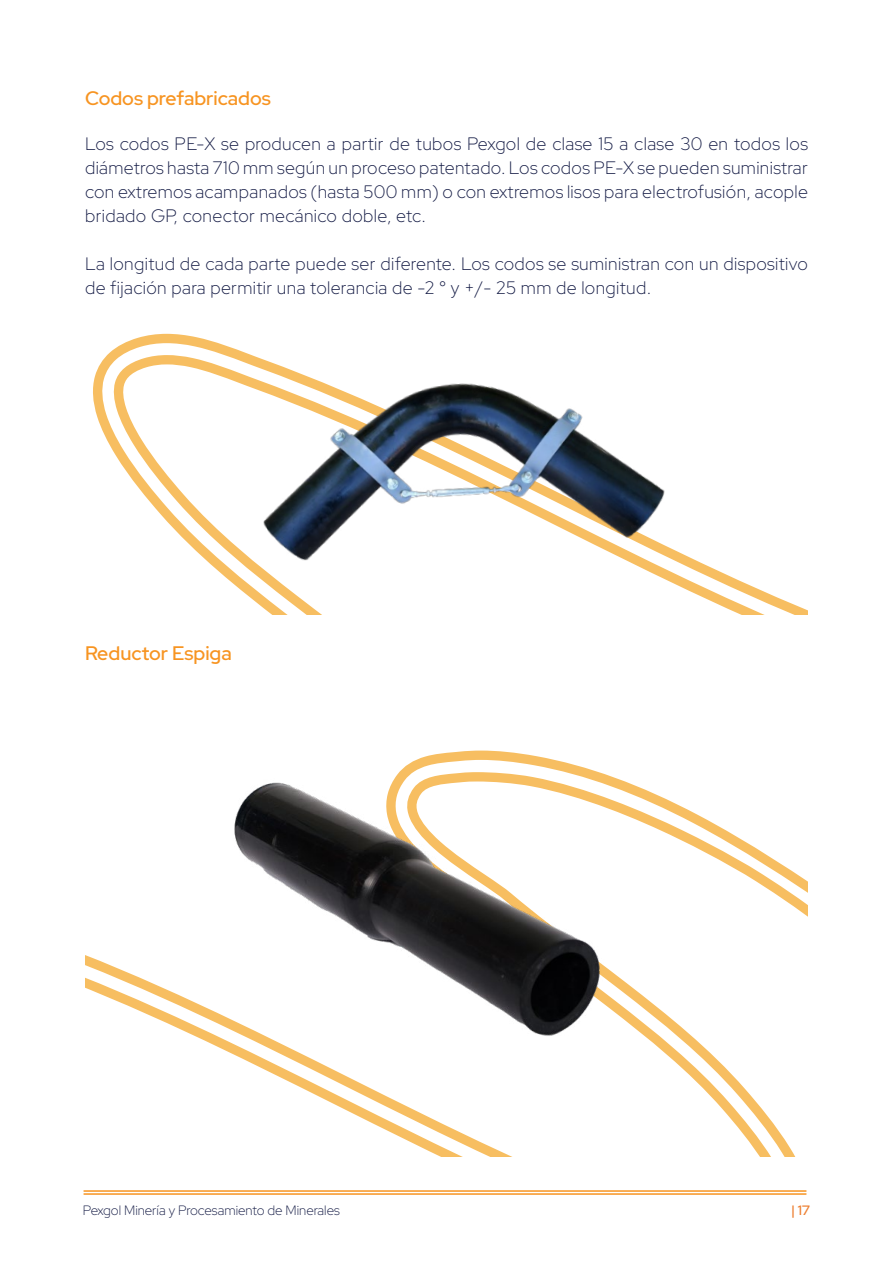
<style>
.page{position:relative;width:893px;height:1263px;background:#fff}
.page>*{position:absolute;margin:0;border:0;box-sizing:border-box;transform-origin:0 0}
.t1{font:500 19.5px "Red Hat Display";color:#f79421}
.t2{font:300 18px/24px "Red Hat Display";letter-spacing:.02em;color:#131a44;text-align:justify}
.t3{font:300 13.5px "Red Hat Display";color:#131a44}
.t4{font:500 13.5px "Red Hat Display";color:#ed8134}
</style>
<div class="page">
<hr style="left:84px;top:1193px;width:722px;height:2px;background:#f79421">
<hr style="left:84px;top:1190px;width:722px;height:2px;background:#f79421">
<svg style="left:85px;top:789px;width:723px;height:368px"></svg>
<svg style="left:93px;top:334px;width:715px;height:280px"></svg>
<img style="left:193px;top:334px;width:542px;height:281px">
<img style="left:191px;top:750px;width:452px;height:331px">
<p class="t1" style="left:85px;top:85px;width:187px">Codos prefabricados</p>
<p class="t2" style="left:85px;top:131px;width:724px">Los codos PE-X se producen a partir de tubos Pexgol de clase 15 a clase 30 en todos los diámetros hasta 710 mm según un proceso patentado. Los codos PE-X se pueden suministrar con extremos acampanados (hasta 500 mm) o con extremos lisos para electrofusión, acople bridado GP, conector mecánico doble, etc.</p>
<p class="t2" style="left:85px;top:251px;width:724px">La longitud de cada parte puede ser diferente. Los codos se suministran con un dispositivo de fijación para permitir una tolerancia de -2 ° y +/- 25 mm de longitud.</p>
<p class="t1" style="left:85px;top:640px;width:148px">Reductor Espiga</p>
<p class="t3" style="left:83px;top:1201px;width:258px">Pexgol Minería y Procesamiento de Minerales</p>
<p class="t4" style="left:791px;top:1201px;width:20px">| 17</p>
</div>
